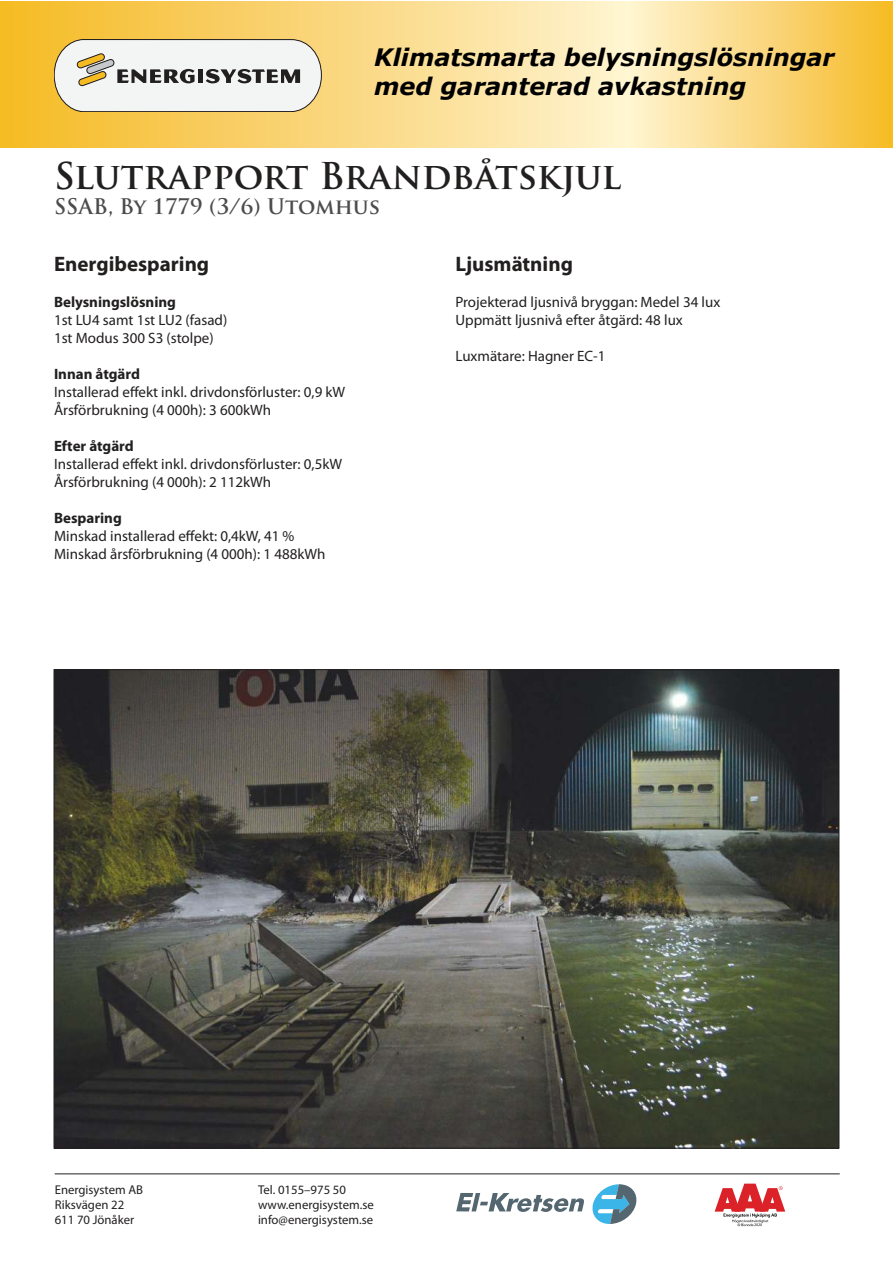
<style>
.page{position:relative;width:893px;height:1263px;background:#fff}
.page>*{position:absolute;margin:0;border:0;box-sizing:border-box;transform-origin:0 0}
.t1{font:700 36px "Trajan Pro";color:#221f1f}
.t2{font:italic 700 24px/28.8px "Verdana";color:#000}
.t3{font:700 21px "Myriad Pro";color:#221f1f}
.t4{font:700 21px "Trajan Pro";color:#4c4c4e}
.t5{font:15px/18px "Myriad Pro";color:#221f1f}
.t6{font:700 15px "Myriad Pro";color:#221f1f}
.t7{font:12.75px/15.3px "Myriad Pro";color:#221f1f}
</style>
<div class="page">
<img style="left:0;top:1px;width:893px;height:146px">
<svg style="left:54px;top:39px;width:268px;height:73px"></svg>
<hr style="left:55px;top:1173px;width:785px;height:1px;background:#221f1f">
<svg style="left:592px;top:1184px;width:44px;height:40px"></svg>
<svg style="left:456px;top:1193px;width:128px;height:19px"></svg>
<svg style="left:715px;top:1183px;width:70px;height:43px"></svg>
<img style="left:56px;top:671px;width:781px;height:475px">
<h2 class="t2" style="left:374px;top:45px;width:462px">Klimatsmarta belysningslösningar med garanterad avkastning</h2>
<h1 class="t1" style="left:54px;top:158px;width:569px">Slutrapport Brandbåtskjul</h1>
<h3 class="t4" style="left:54px;top:196px;width:328px">SSAB, By 1779 (3/6) Utomhus</h3>
<h3 class="t3" style="left:54px;top:255px;width:157px">Energibesparing</h3>
<p class="t6" style="left:54px;top:296px;width:124px">Belysningslösning</p>
<p class="t5" style="left:54px;top:311px;width:175px">1st LU4 samt 1st LU2 (fasad)<br>1st Modus 300 S3 (stolpe)</p>
<p class="t6" style="left:54px;top:368px;width:88px">Innan åtgärd</p>
<p class="t5" style="left:54px;top:383px;width:293px">Installerad effekt inkl. drivdonsförluster: 0,9 kW<br>Årsförbrukning (4 000h): 3 600kWh</p>
<p class="t6" style="left:54px;top:440px;width:81px">Efter åtgärd</p>
<p class="t5" style="left:54px;top:455px;width:290px">Installerad effekt inkl. drivdonsförluster: 0,5kW<br>Årsförbrukning (4 000h): 2 112kWh</p>
<p class="t6" style="left:54px;top:512px;width:69px">Besparing</p>
<p class="t5" style="left:54px;top:527px;width:273px">Minskad installerad effekt: 0,4kW, 41 %<br>Minskad årsförbrukning (4 000h): 1 488kWh</p>
<h3 class="t3" style="left:455px;top:255px;width:119px">Ljusmätning</h3>
<p class="t5" style="left:455px;top:293px;width:266px">Projekterad ljusnivå bryggan: Medel 34 lux<br>Uppmätt ljusnivå efter åtgärd: 48 lux</p>
<p class="t5" style="left:455px;top:347px;width:152px">Luxmätare: Hagner EC-1</p>
<p class="t7" style="left:55px;top:1182px;width:90px">Energisystem AB<br>Riksvägen 22<br>611 70 Jönåker</p>
<p class="t7" style="left:258px;top:1182px;width:117px">Tel. 0155–975 50 www.energisystem.se info@energisystem.se</p>
</div>
